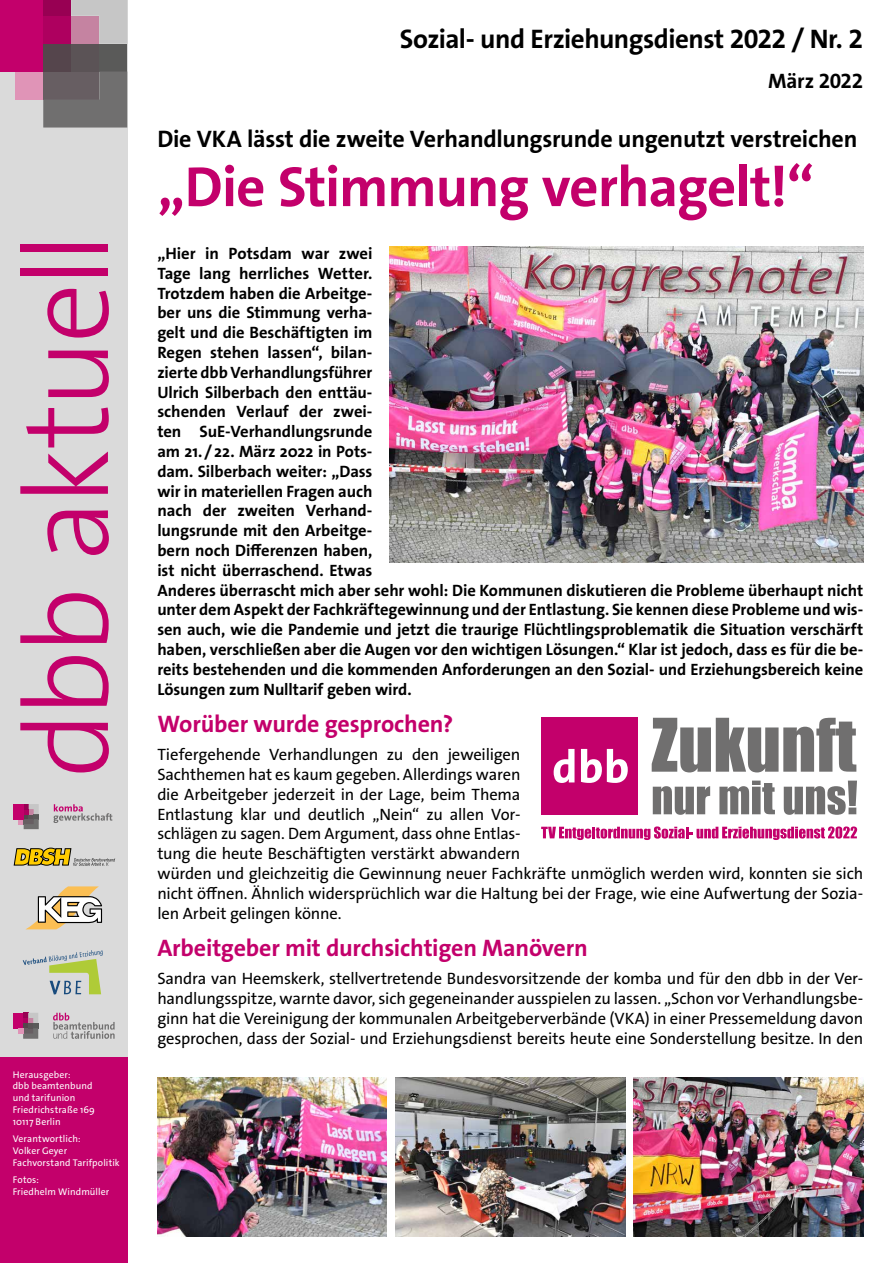
<style>
.page{position:relative;width:893px;height:1263px;background:#fff}
.page>*{position:absolute;margin:0;border:0;box-sizing:border-box;transform-origin:0 0}
.t1{font:300 120px "The Sans Os F";letter-spacing:-.045em;color:#c3006b}
.t2{font:700 57px "The Sans Os F";letter-spacing:-.02em;color:#c3006b}
.t3{font:700 27px "The Sans Os F";letter-spacing:-.02em;color:#000}
.t4{font:700 24px "The Sans Os F";letter-spacing:-.01em;color:#c3006b}
.t5{font:700 24px "The Sans Os F";letter-spacing:-.01em;color:#000}
.t6{font:700 21px "The Sans Os F";letter-spacing:-.02em;color:#000}
.t7{font:700 16.5px/19.8px "The Sans Os F";letter-spacing:-.005em;color:#000}
.t8{font:16.5px/19.8px "The Sans Os F";letter-spacing:-.01em;color:#000}
.t9{font:9.75px/11.7px "The Sans Os F";letter-spacing:.01em;color:#fff}
</style>
<div class="page">
<div style="left:0;top:0;width:127px;height:1263px;background:#dadada"></div>
<div style="left:0;top:0;width:43px;height:72px;background:#c3006b"></div>
<div style="left:43px;top:0;width:28px;height:16px;background:#980053"></div>
<div style="left:43px;top:16px;width:28px;height:28px;background:#ae005f"></div>
<div style="left:43px;top:44px;width:28px;height:28px;background:#55454c"></div>
<svg style="left:71px;top:0;width:56px;height:44px;background:#c5b0ba"></svg>
<div style="left:71px;top:44px;width:28px;height:28px;background:#5b5356"></div>
<div style="left:99px;top:44px;width:28px;height:28px;background:#5a5a59"></div>
<svg style="left:43px;top:72px;width:84px;height:56px;background:#6e6a6b"></svg>
<div style="left:15px;top:72px;width:28px;height:28px;background:#e094b7"></div>
<div style="left:0;top:1057px;width:127px;height:206px;background:#c3006b"></div>
<img style="left:157px;top:1077px;width:230px;height:160px">
<svg style="left:53px;top:1013px;width:62px;height:26px"></svg>
<div style="left:13px;top:1013px;width:10px;height:15px;background:#c3006b"></div>
<svg style="left:18px;top:1013px;width:20px;height:26px"></svg>
<svg style="left:14px;top:848px;width:101px;height:18px"></svg>
<svg style="left:26px;top:886px;width:76px;height:43px"></svg>
<div style="left:14px;top:804px;width:10px;height:15px;background:#c3006b"></div>
<svg style="left:19px;top:804px;width:20px;height:25px"></svg>
<svg style="left:53px;top:804px;width:59px;height:19px"></svg>
<svg style="left:23px;top:950px;width:80px;height:44px"></svg>
<img style="left:389px;top:247px;width:474px;height:315px">
<img style="left:634px;top:1077px;width:229px;height:160px">
<img style="left:395px;top:1077px;width:230px;height:160px">
<svg style="left:652px;top:718px;width:204px;height:54px"></svg>
<svg style="left:653px;top:786px;width:57px;height:29px"></svg>
<svg style="left:719px;top:781px;width:56px;height:33px"></svg>
<svg style="left:784px;top:781px;width:73px;height:34px"></svg>
<div style="left:541px;top:718px;width:96px;height:97px;background:#c3006b"></div>
<svg style="left:541px;top:826px;width:316px;height:14px"></svg>
<svg style="left:554px;top:749px;width:20px;height:34px"></svg>
<svg style="left:581px;top:749px;width:47px;height:34px"></svg>
<h1 class="t1" style="left:-10px;top:778px;width:547px;rotate:-90deg">dbb aktuell</h1>
<p class="t9" style="left:13px;top:1069px;width:84px">Herausgeber:<br>dbb beamtenbund und tarifunion<br>Friedrichstraße 169<br>10117 Berlin</p>
<p class="t9" style="left:13px;top:1133px;width:108px">Verantwortlich:<br>Volker Geyer<br>Fachvorstand Tarifpolitik</p>
<p class="t9" style="left:13px;top:1174px;width:98px">Fotos:<br>Friedhelm Windmüller</p>
<h3 class="t3" style="left:400px;top:21px;width:465px">Sozial- und Erziehungsdienst 2022 / Nr. 2</h3>
<p class="t6" style="left:768px;top:68px;width:97px">März 2022</p>
<h3 class="t5" style="left:157px;top:123px;width:702px">Die VKA lässt die zweite Verhandlungsrunde ungenutzt verstreichen</h3>
<h2 class="t2" style="left:157px;top:150px;width:658px">„Die Stimmung verhagelt!“</h2>
<p class="t7" style="left:157px;top:244px;width:707px">„Hier in Potsdam war zwei<br>Tage lang herrliches Wetter.<br>Trotzdem haben die Arbeitge-<br>ber uns die Stimmung verha-<br>gelt und die Beschäftigten im<br>Regen stehen lassen“, bilan-<br>zierte dbb Verhandlungsführer<br>Ulrich Silberbach den enttäu-<br>schenden Verlauf der zwei-<br>ten SuE-Verhandlungsrunde<br>am 21./ 22. März 2022 in Pots-<br>dam. Silberbach weiter: „Dass<br>wir in materiellen Fragen auch<br>nach der zweiten Verhand-<br>lungsrunde mit den Arbeitge-<br>bern noch Differenzen haben,<br>ist nicht überraschend. Etwas<br>Anderes überrascht mich aber sehr wohl: Die Kommunen diskutieren die Probleme überhaupt nicht unter dem Aspekt der Fachkräftegewinnung und der Entlastung. Sie kennen diese Probleme und wis&shy;sen auch, wie die Pandemie und jetzt die traurige Flüchtlingsproblematik die Situation verschärft haben, verschließen aber die Augen vor den wichtigen Lösungen.“ Klar ist jedoch, dass es für die be&shy;reits bestehenden und die kommenden Anforderungen an den Sozial- und Erziehungsbereich keine Lösungen zum Nulltarif geben wird.</p>
<h3 class="t4" style="left:157px;top:708px;width:297px">Worüber wurde gesprochen?</h3>
<p class="t8" style="left:157px;top:745px;width:707px">Tiefergehende Verhandlungen zu den jeweiligen<br>Sachthemen hat es kaum gegeben. Allerdings waren<br>die Arbeitgeber jederzeit in der Lage, beim Thema<br>Entlastung klar und deutlich „Nein“ zu allen Vor-<br>schlägen zu sagen. Dem Argument, dass ohne Entlas-<br>tung die heute Beschäftigten verstärkt abwandern<br>würden und gleichzeitig die Gewinnung neuer Fachkräfte unmöglich werden wird, konnten sie sich nicht öffnen. Ähnlich widersprüchlich war die Haltung bei der Frage, wie eine Aufwertung der Sozia&shy;len Arbeit gelingen könne.</p>
<h3 class="t4" style="left:157px;top:932px;width:432px">Arbeitgeber mit durchsichtigen Manövern</h3>
<p class="t8" style="left:157px;top:969px;width:707px;text-align:justify">Sandra van Heemskerk, stellvertretende Bundesvorsitzende der komba und für den dbb in der Ver&shy;handlungsspitze, warnte davor, sich gegeneinander ausspielen zu lassen. „Schon vor Verhandlungsbe&shy;ginn hat die Vereinigung der kommunalen Arbeitgeberverbände (VKA) in einer Pressemeldung davon gesprochen, dass der Sozial- und Erziehungsdienst bereits heute eine Sonderstellung besitze. In den</p>
</div>
